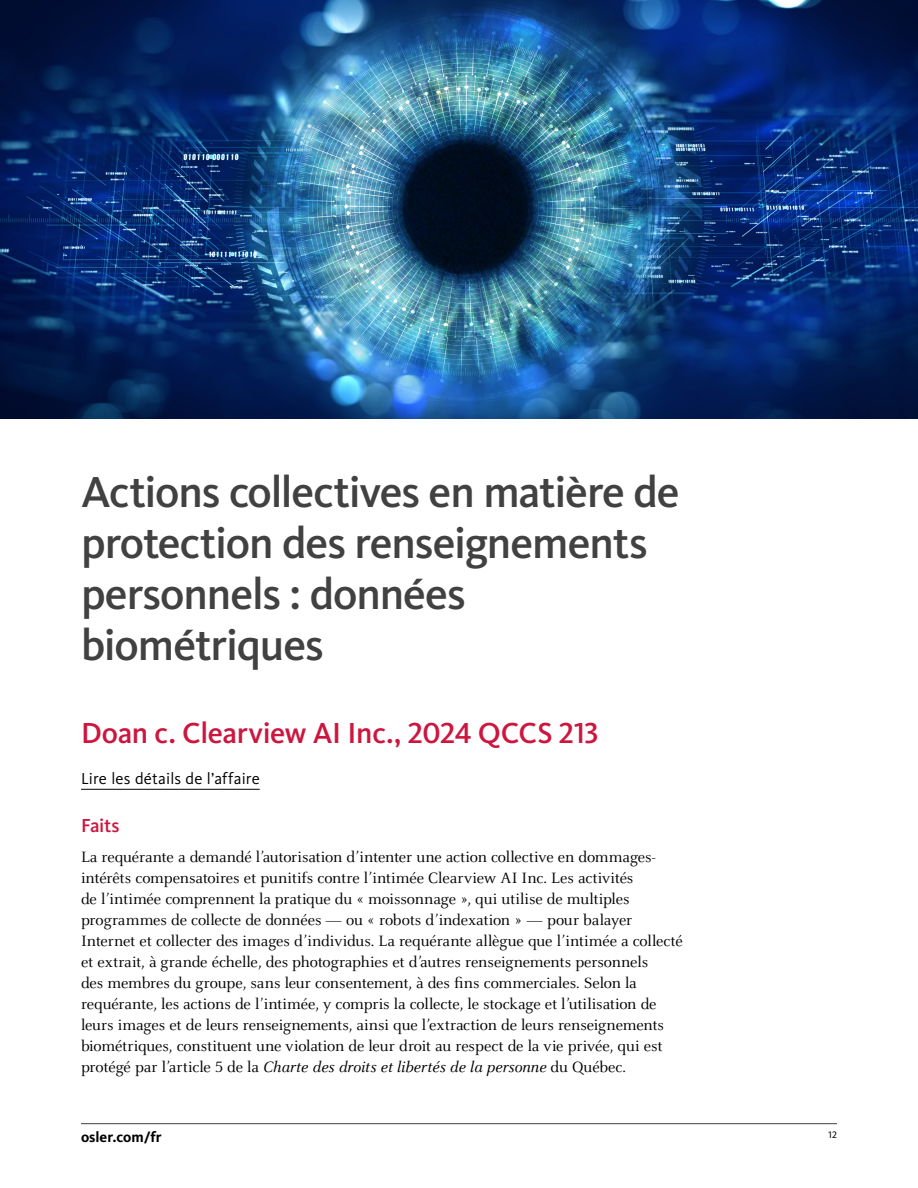
<style>
.page{position:relative;width:918px;height:1188px;background:#fff}
.page>*{position:absolute;margin:0;border:0;box-sizing:border-box;transform-origin:0 0}
.t1{font:500 45px/51px "Kievit Pro";letter-spacing:-.025em;color:#414141}
.t2{font:500 30px "Kievit Pro";letter-spacing:-.015em;color:#cd163f}
.t3{font:500 19.5px "Kievit Pro";letter-spacing:-.015em;color:#cd163f}
.B1{font:16.5px/21px "Celeste OT";letter-spacing:-.01em;color:#000}
.Read_the_case_details{font:16.5px "Kievit Pro";letter-spacing:.01em;color:#000}
.t4{font:700 15px "Kievit Pro";color:#000}
.t5{font:9.75px "Kievit Pro";color:#000}
.s1{font-style:italic}
</style>
<div class="page">
<hr style="left:81px;top:1123px;width:756px;height:1px;background:#414141">
<hr style="left:81px;top:789px;width:179px;height:1px;background:#000">
<img style="left:0;top:0;width:918px;height:418px">
<h1 class="t1" style="left:81px;top:466px;width:600px">Actions collectives en matière de protection des renseignements personnels : données biométriques</h1>
<h2 class="t2" style="left:81px;top:715px;width:519px">Doan c. Clearview AI Inc., 2024 QCCS 213</h2>
<p class="Read_the_case_details" style="left:81px;top:769px;width:180px">Lire les détails de l’affaire</p>
<h3 class="t3" style="left:81px;top:814px;width:40px">Faits</h3>
<p class="B1" style="left:81px;top:846px;width:603px">La requérante a demandé l’autorisation d’intenter une action collective en dommages&shy;intérêts compensatoires et punitifs contre l’intimée Clearview AI Inc. Les activités<br>de l’intimée comprennent la pratique du « moissonnage », qui utilise de multiples programmes de collecte de données — ou « robots d’indexation » — pour balayer Internet et collecter des images d’individus. La requérante allègue que l’intimée a collecté et extrait, à grande échelle, des photographies et d’autres renseignements personnels<br>des membres du groupe, sans leur consentement, à des fins commerciales. Selon la requérante, les actions de l’intimée, y compris la collecte, le stockage et l’utilisation de leurs images et de leurs renseignements, ainsi que l’extraction de leurs renseignements biométriques, constituent une violation de leur droit au respect de la vie privée, qui est protégé par l’article 5 de la <span class="s1">Charte des droits et libertés de la personne</span> du Québec.</p>
<p class="t4" style="left:81px;top:1128px;width:82px">osler.com/fr</p>
<p class="t5" style="left:829px;top:1129px;width:10px">12</p>
</div>
